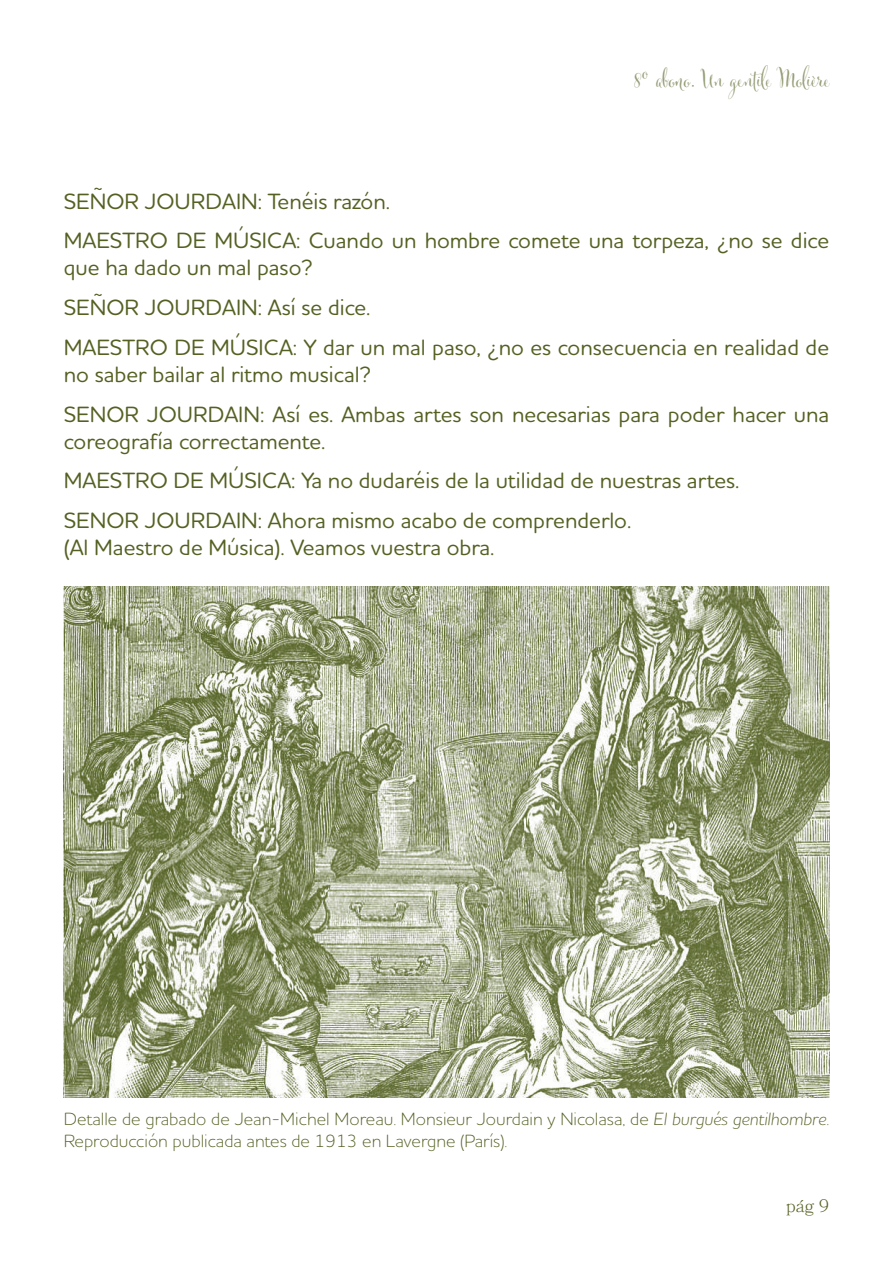
<style>
.page{position:relative;width:893px;height:1276px;background:#fff}
.page>*{position:absolute;margin:0;border:0;box-sizing:border-box;transform-origin:0 0}
.t1{font:27px "Cantoni Pro";color:#959d76}
.t2{font:500 22.5px/39.8px "Houschka Rounded";color:#546122}
.t3{font:300 18px/21.6px "Houschka Rounded";color:#546122}
.t4{font:300 18px "Bookmania";color:#546122}
.s1{font-style:italic}
</style>
<div class="page">
<img style="left:64px;top:587px;width:765px;height:510px">
<p class="t1" style="left:634px;top:62px;width:197px">8º abono. Un gentile Molière</p>
<p class="t2" style="left:64px;top:180px;width:767px">SEÑOR JOURDAIN: Tenéis razón.<br>MAESTRO DE MÚSICA: Cuando un hombre comete una torpeza, ¿no se dice</p>
<p class="t2" style="left:64px;top:247px;width:767px">que ha dado un mal paso?<br>SEÑOR JOURDAIN: Así se dice.<br>MAESTRO DE MÚSICA: Y dar un mal paso, ¿no es consecuencia en realidad de</p>
<p class="t2" style="left:64px;top:353px;width:767px">no saber bailar al ritmo musical?<br>SENOR JOURDAIN: Así es. Ambas artes son necesarias para poder hacer una</p>
<p class="t2" style="left:64px;top:420px;width:677px">coreografía correctamente.<br>MAESTRO DE MÚSICA: Ya no dudaréis de la utilidad de nuestras artes.<br>SENOR JOURDAIN: Ahora mismo acabo de comprenderlo.</p>
<p class="t2" style="left:64px;top:527px;width:432px">(Al Maestro de Música). Veamos vuestra obra.</p>
<p class="t3" style="left:64px;top:1107px;width:767px">Detalle de grabado de Jean-Michel Moreau. Monsieur Jourdain y Nicolasa, de <span class="s1">El burgués gentilhombre</span>.<br>Reproducción publicada antes de 1913 en Lavergne (París).</p>
<p class="t4" style="left:786px;top:1195px;width:44px">pág 9</p>
</div>
